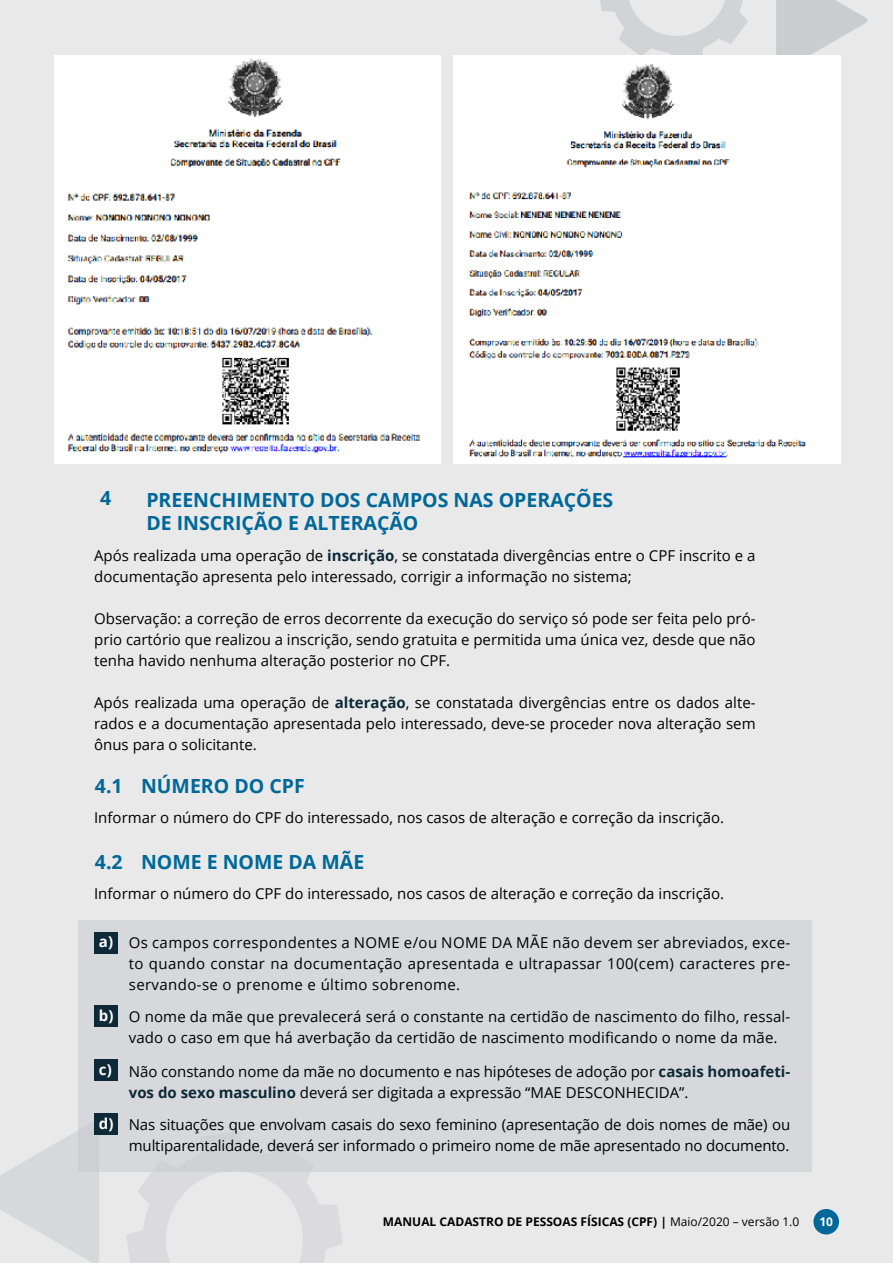
<style>
.page{position:relative;width:893px;height:1263px;background:#e9e9e9}
.page>*{position:absolute;margin:0;border:0;box-sizing:border-box;transform-origin:0 0}
.t1{font:700 19.5px/22.5px "Open Sans";color:#006899}
.t2{font:15px/21px "Open Sans";color:#000}
.t3{font:700 15px "Open Sans";color:#fff}
.t4{font:700 12px "Open Sans";color:#000}
.t5{font:700 12px "Open Sans";color:#fff}
.s1{font-weight:700;color:#0d2937}
.s2{font-weight:400}
</style>
<div class="page">
<div style="left:813px;top:1209px;width:26px;height:25px;background:#006899;border-radius:50%"></div>
<svg style="left:600px;top:0;width:148px;height:55px"></svg>
<svg style="left:776px;top:0;width:92px;height:73px"></svg>
<svg style="left:126px;top:1171px;width:217px;height:92px"></svg>
<svg style="left:0;top:1120px;width:99px;height:143px"></svg>
<img style="left:54px;top:55px;width:386px;height:409px">
<img style="left:454px;top:55px;width:386px;height:409px">
<div style="left:79px;top:919px;width:733px;height:252px;background:#d7d8db"></div>
<div style="left:94px;top:932px;width:23px;height:22px;background:#0e2937"></div>
<div style="left:94px;top:1005px;width:23px;height:22px;background:#0e2937"></div>
<div style="left:94px;top:1060px;width:23px;height:21px;background:#0e2937"></div>
<div style="left:94px;top:1113px;width:23px;height:22px;background:#0e2937"></div>
<h1 class="t1" style="left:100px;top:486px;width:13px">4</h1>
<h1 class="t1" style="left:146px;top:488px;width:469px">PREENCHIMENTO DOS CAMPOS NAS OPERAÇÕES<br>DE INSCRIÇÃO E ALTERAÇÃO</h1>
<p class="t2" style="left:94px;top:544px;width:663px">Após realizada uma operação de <span class="s1">inscrição</span>, se constatada divergências entre o CPF inscrito e a documentação apresenta pelo interessado, corrigir a informação no sistema;</p>
<p class="t2" style="left:94px;top:607px;width:663px;text-align:justify">Observação: a correção de erros decorrente da execução do serviço só pode ser feita pelo pró&shy;prio cartório que realizou a inscrição, sendo gratuita e permitida uma única vez, desde que não tenha havido nenhuma alteração posterior no CPF.</p>
<p class="t2" style="left:94px;top:691px;width:663px;text-align:justify">Após realizada uma operação de <span class="s1">alteração</span>, se constatada divergências entre os dados alte&shy;rados e a documentação apresentada pelo interessado, deve-se proceder nova alteração sem ônus para o solicitante.</p>
<h1 class="t1" style="left:95px;top:774px;width:29px">4.1</h1>
<h1 class="t1" style="left:141px;top:774px;width:165px">NÚMERO DO CPF</h1>
<p class="t2" style="left:94px;top:807px;width:632px">Informar o número do CPF do interessado, nos casos de alteração e correção da inscrição.</p>
<h1 class="t1" style="left:95px;top:850px;width:29px">4.2</h1>
<h1 class="t1" style="left:141px;top:850px;width:225px">NOME E NOME DA MÃE</h1>
<p class="t2" style="left:94px;top:883px;width:632px">Informar o número do CPF do interessado, nos casos de alteração e correção da inscrição.</p>
<p class="t2" style="left:129px;top:932px;width:663px;text-align:justify">Os campos correspondentes a NOME e/ou NOME DA MÃE não devem ser abreviados, exce&shy;to quando constar na documentação apresentada e ultrapassar 100(cem) caracteres pre&shy;servando-se o prenome e último sobrenome.</p>
<p class="t2" style="left:129px;top:1006px;width:663px">O nome da mãe que prevalecerá será o constante na certidão de nascimento do filho, ressal&shy;vado o caso em que há averbação da certidão de nascimento modificando o nome da mãe.</p>
<p class="t2" style="left:129px;top:1060px;width:663px">Não constando nome da mãe no documento e nas hipóteses de adoção por <span class="s1">casais homoafeti&shy;vos do sexo masculino</span> deverá ser digitada a expressão “MAE DESCONHECIDA”.</p>
<p class="t2" style="left:129px;top:1114px;width:663px">Nas situações que envolvam casais do sexo feminino (apresentação de dois nomes de mãe) ou multiparentalidade, deverá ser informado o primeiro nome de mãe apresentado no documento.</p>
<p class="t3" style="left:99px;top:931px;width:16px">a)</p>
<p class="t3" style="left:99px;top:1005px;width:16px">b)</p>
<p class="t3" style="left:99px;top:1059px;width:14px">c)</p>
<p class="t3" style="left:99px;top:1113px;width:16px">d)</p>
<p class="t4" style="left:383px;top:1213px;width:418px">MANUAL CADASTRO DE PESSOAS FÍSICAS (CPF) | <span class="s2">Maio/2020 – versão 1.0</span></p>
<p class="t5" style="left:819px;top:1213px;width:15px">10</p>
</div>
